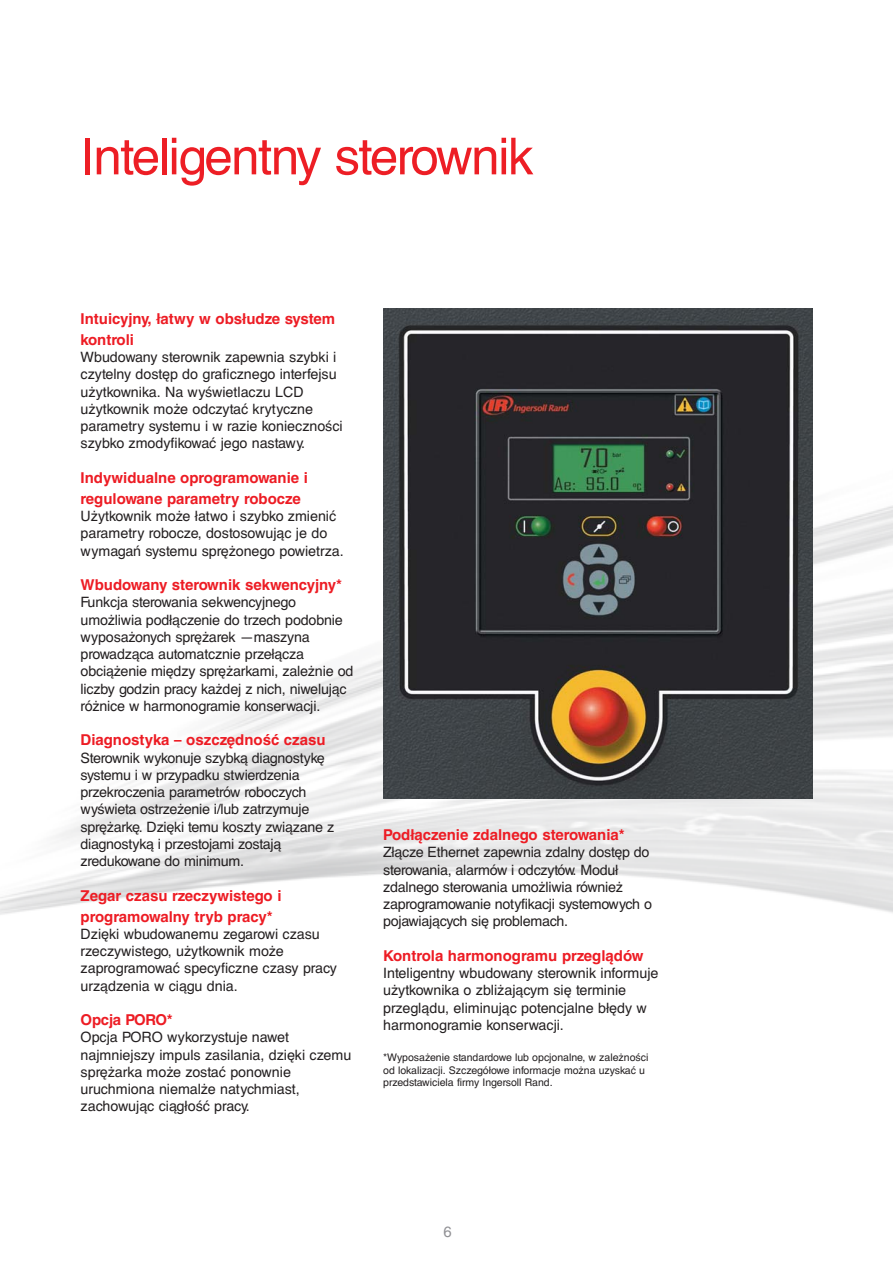
<style>
.page{position:relative;width:893px;height:1263px;background:#fff}
.page>*{position:absolute;margin:0;border:0;box-sizing:border-box;transform-origin:0 0}
.t1{font:51px "Helvetica CE";letter-spacing:-.03em;color:#ed1e25}
.t2{font:700 15px/21px "Helvetica CE";color:#ed1c24}
.t3{font:15px "Helvetica CE";color:#919195}
.t4{font:14.25px/17.2px "Helvetica CE";letter-spacing:-.01em;color:#231f20}
.t5{font:10.5px/12.8px "Helvetica CE";color:#231f20}
</style>
<div class="page">
<img style="left:0;top:308px;width:892px;height:607px">
<img style="left:383px;top:309px;width:429px;height:489px">
<h1 class="t1" style="left:81px;top:138px;width:454px">Inteligentny sterownik</h1>
<p class="t2" style="left:81px;top:310px;width:256px">Intuicyjny, łatwy w obsłudze system kontroli</p>
<p class="t4" style="left:81px;top:350px;width:263px">Wbudowany sterownik zapewnia szybki i czytelny dostęp do graficznego interfejsu użytkownika. Na wyświetlaczu LCD użytkownik może odczytać krytyczne parametry systemu i w razie konieczności szybko zmodyfikować jego nastawy.</p>
<p class="t2" style="left:81px;top:469px;width:229px">Indywidualne oprogramowanie i regulowane parametry robocze</p>
<p class="t4" style="left:81px;top:509px;width:264px">Użytkownik może łatwo i szybko zmienić parametry robocze, dostosowując je do wymagań systemu sprężonego powietrza.</p>
<p class="t2" style="left:81px;top:576px;width:263px">Wbudowany sterownik sekwencyjny*</p>
<p class="t4" style="left:81px;top:595px;width:274px">Funkcja sterowania sekwencyjnego umożliwia podłączenie do trzech podobnie wyposażonych sprężarek —maszyna prowadząca automatcznie przełącza obciążenie między sprężarkami, zależnie od liczby godzin pracy każdej z nich, niwelując różnice w harmonogramie konserwacji.</p>
<p class="t2" style="left:81px;top:731px;width:246px">Diagnostyka – oszczędność czasu</p>
<p class="t4" style="left:81px;top:751px;width:255px">Sterownik wykonuje szybką diagnostykę systemu i w przypadku stwierdzenia przekroczenia parametrów roboczych wyświeta ostrzeżenie i/lub zatrzymuje sprężarkę. Dzięki temu koszty związane z diagnostyką i przestojami zostają zredukowane do minimum.</p>
<p class="t2" style="left:81px;top:886px;width:202px">Zegar czasu rzeczywistego i programowalny tryb pracy*</p>
<p class="t4" style="left:81px;top:927px;width:258px">Dzięki wbudowanemu zegarowi czasu rzeczywistego, użytkownik może zaprogramować specyficzne czasy pracy urządzenia w ciągu dnia.</p>
<p class="t2" style="left:81px;top:1011px;width:94px">Opcja PORO*</p>
<p class="t4" style="left:81px;top:1030px;width:272px">Opcja PORO wykorzystuje nawet najmniejszy impuls zasilania, dzięki czemu sprężarka może zostać ponownie uruchmiona niemalże natychmiast, zachowując ciągłość pracy.</p>
<p class="t2" style="left:383px;top:826px;width:243px">Podłączenie zdalnego sterowania*</p>
<p class="t4" style="left:383px;top:845px;width:270px">Złącze Ethernet zapewnia zdalny dostęp do sterowania, alarmów i odczytów. Moduł zdalnego sterowania umożliwia również zaprogramowanie notyfikacji systemowych o pojawiających się problemach.</p>
<p class="t2" style="left:383px;top:947px;width:262px">Kontrola harmonogramu przeglądów</p>
<p class="t4" style="left:383px;top:966px;width:277px">Inteligentny wbudowany sterownik informuje użytkownika o zbliżającym się terminie przeglądu, eliminując potencjalne błędy w harmonogramie konserwacji.</p>
<p class="t5" style="left:383px;top:1052px;width:267px">*Wyposażenie standardowe lub opcjonalne, w zależności od lokalizacji. Szczegółowe informacje można uzyskać u przedstawiciela firmy Ingersoll Rand.</p>
<p class="t3" style="left:443px;top:1226px;width:10px">6</p>
</div>
